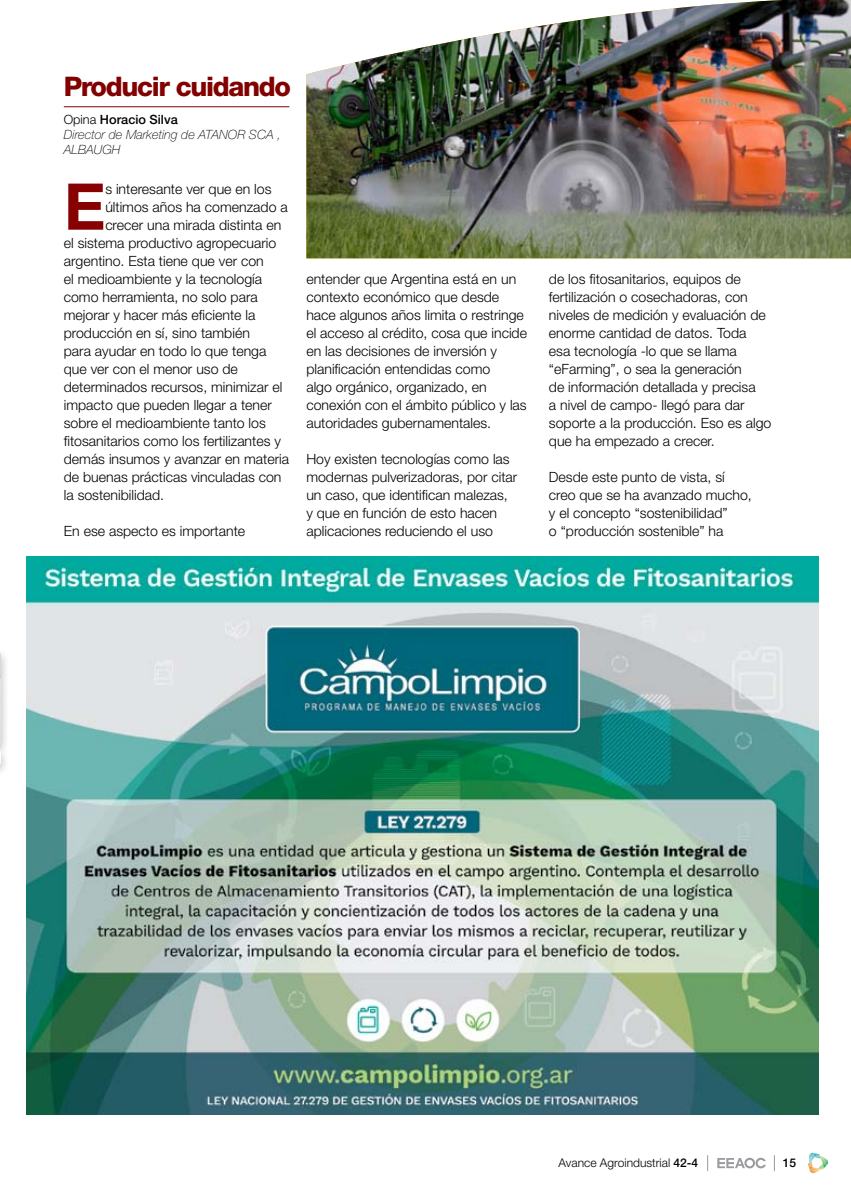
<style>
.page{position:relative;width:851px;height:1191px;background:#fff}
.page>*{position:absolute;margin:0;border:0;box-sizing:border-box;transform-origin:0 0}
.t1{font:700 64.5px "Helvetica Neue LT Std";color:#880102}
.t2{font:800 27px "Helvetica Neue LT Std";letter-spacing:-.05em;color:#820000}
.t3{font:300 14.1px/18px "Helvetica Neue LT Std";color:#000}
.t4{font:italic 100 12.75px/15px "Helvetica Neue LT Std";color:#000}
.t5{font:300 12px "Helvetica Neue LT Std";color:#000}
.t6{font:500 12px "Helvetica Neue LT Std";color:#000}
.s1{font-weight:300;font-style:normal}
.s2{font-weight:500;font-style:normal}
.s3{font-weight:500}
</style>
<div class="page">
<svg style="left:717px;top:1157px;width:48px;height:11px"></svg>
<svg style="left:808px;top:1152px;width:20px;height:21px"></svg>
<svg style="left:707px;top:1155px;width:1px;height:16px"></svg>
<svg style="left:774px;top:1155px;width:1px;height:16px"></svg>
<img style="left:306px;top:0;width:544px;height:258px">
<div style="left:0;top:569px;width:10px;height:207px;background:#fff;opacity:.75"></div>
<svg style="left:0;top:577px;width:1px;height:187px"></svg>
<hr style="left:64px;top:106px;width:225px;height:1px;background:#820000">
<img style="left:27px;top:556px;width:791px;height:558px">
<h2 class="t2" style="left:64px;top:70px;width:228px">Producir cuidando</h2>
<p class="t4" style="left:64px;top:112px;width:218px"><span class="s1">Opina</span> <span class="s2">Horacio Silva<br></span>Director de Marketing de ATANOR SCA ,<br>ALBAUGH</p>
<h1 class="t1" style="left:64px;top:167px;width:43px">E</h1>
<p class="t3" style="left:105px;top:179px;width:168px">s interesante ver que en los</p>
<p class="t3" style="left:105px;top:197px;width:184px">últimos años ha comenzado a</p>
<p class="t3" style="left:105px;top:215px;width:177px">crecer una mirada distinta en</p>
<p class="t3" style="left:64px;top:233px;width:214px">el sistema productivo agropecuario</p>
<p class="t3" style="left:64px;top:251px;width:201px">argentino. Esta tiene que ver con</p>
<p class="t3" style="left:64px;top:269px;width:200px">el medioambiente y la tecnología</p>
<p class="t3" style="left:64px;top:287px;width:195px">como herramienta, no solo para</p>
<p class="t3" style="left:64px;top:305px;width:193px">mejorar y hacer más eficiente la</p>
<p class="t3" style="left:64px;top:323px;width:187px">producción en sí, sino también</p>
<p class="t3" style="left:64px;top:341px;width:204px">para ayudar en todo lo que tenga</p>
<p class="t3" style="left:64px;top:359px;width:175px">que ver con el menor uso de</p>
<p class="t3" style="left:64px;top:377px;width:220px">determinados recursos, minimizar el</p>
<p class="t3" style="left:64px;top:395px;width:209px">impacto que pueden llegar a tener</p>
<p class="t3" style="left:64px;top:413px;width:203px">sobre el medioambiente tanto los</p>
<p class="t3" style="left:64px;top:431px;width:218px">fitosanitarios como los fertilizantes y</p>
<p class="t3" style="left:64px;top:449px;width:227px">demás insumos y avanzar en materia</p>
<p class="t3" style="left:64px;top:467px;width:219px">de buenas prácticas vinculadas con</p>
<p class="t3" style="left:64px;top:485px;width:102px">la sostenibilidad.</p>
<p class="t3" style="left:64px;top:521px;width:183px">En ese aspecto es importante</p>
<p class="t3" style="left:306px;top:269px;width:222px">entender que Argentina está en un contexto económico que desde hace algunos años limita o restringe el acceso al crédito, cosa que incide en las decisiones de inversión y planificación entendidas como<br>algo orgánico, organizado, en conexión con el ámbito público y las autoridades gubernamentales.</p>
<p class="t3" style="left:306px;top:449px;width:212px">Hoy existen tecnologías como las modernas pulverizadoras, por citar un caso, que identifican malezas, y que en función de esto hacen aplicaciones reduciendo el uso</p>
<p class="t3" style="left:549px;top:269px;width:224px">de los fitosanitarios, equipos de fertilización o cosechadoras, con niveles de medición y evaluación de enorme cantidad de datos. Toda esa tecnología -lo que se llama “eFarming”, o sea la generación<br>de información detallada y precisa<br>a nivel de campo- llegó para dar soporte a la producción. Eso es algo que ha empezado a crecer.</p>
<p class="t3" style="left:549px;top:467px;width:204px">Desde este punto de vista, sí creo que se ha avanzado mucho, y el concepto “sostenibilidad”<br>o “producción sostenible” ha</p>
<p class="t5" style="left:558px;top:1155px;width:141px">Avance Agroindustrial <span class="s3">42-4</span></p>
<p class="t6" style="left:782px;top:1156px;width:15px">15</p>
</div>
